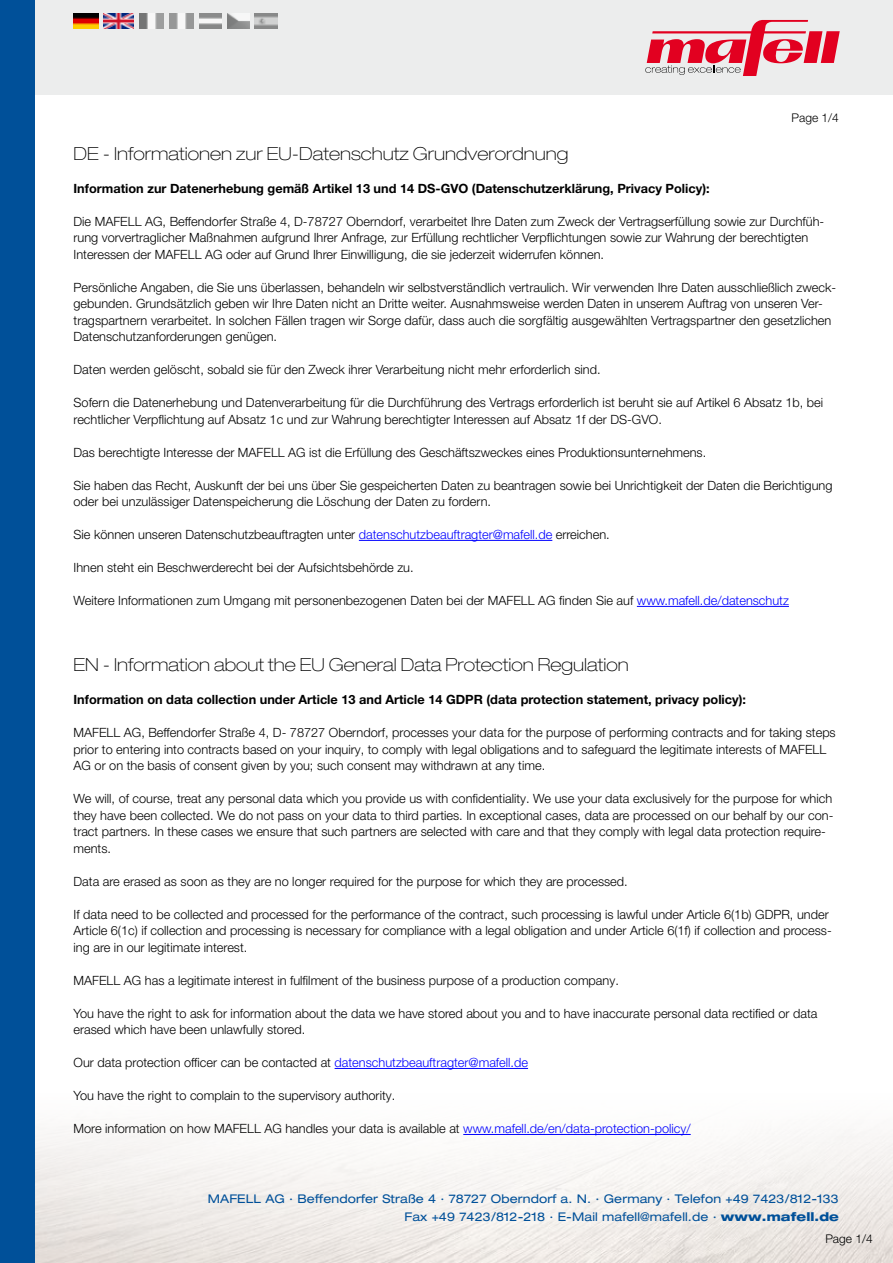
<style>
.page{position:relative;width:893px;height:1263px;background:#fff}
.page>*{position:absolute;margin:0;border:0;box-sizing:border-box;transform-origin:0 0}
.t1{font:100 expanded 18px "Helvetica Neue LT Pro";color:#000}
.t2{font:300 12.75px/16.5px "Helvetica Neue LT Pro";color:#000}
.t3{font:700 12.75px "Helvetica Neue LT Pro";color:#000}
.t4{font:expanded 12px/18px "Helvetica Neue LT Pro";letter-spacing:.01em;color:#005099;text-align:right}
.t5{font:300 12px "Helvetica Neue LT Pro";color:#000}
.s1{color:#00f}
.s2{font-weight:800}
</style>
<div class="page">
<div style="left:32px;top:0;width:861px;height:94px;background:#eceded"></div>
<img style="left:34px;top:680px;width:859px;height:583px">
<div style="left:0;top:0;width:34px;height:1263px;background:#005099"></div>
<svg style="left:645px;top:20px;width:195px;height:56px"></svg>
<hr style="left:359px;top:540px;width:193px;height:1px;background:#00f">
<hr style="left:637px;top:606px;width:152px;height:1px;background:#00f">
<hr style="left:335px;top:1068px;width:193px;height:1px;background:#00f">
<hr style="left:463px;top:1134px;width:228px;height:1px;background:#00f">
<img style="left:74px;top:14px;width:24px;height:14px">
<img style="left:139px;top:14px;width:25px;height:14px">
<img style="left:169px;top:14px;width:25px;height:14px">
<img style="left:199px;top:14px;width:23px;height:14px">
<img style="left:227px;top:14px;width:22px;height:14px">
<img style="left:255px;top:14px;width:22px;height:14px">
<img style="left:104px;top:14px;width:29px;height:14px">
<p class="t5" style="left:792px;top:110px;width:49px">Page 1/4</p>
<h1 class="t1" style="left:74px;top:142px;width:496px">DE - Informationen zur EU-Datenschutz Grundverordnung</h1>
<p class="t3" style="left:74px;top:180px;width:638px">Information zur Datenerhebung gemäß Artikel 13 und 14 DS-GVO (Datenschutzerklärung, Privacy Policy):</p>
<p class="t2" style="left:74px;top:212px;width:752px">Die MAFELL AG, Beffendorfer Straße 4, D-78727 Oberndorf, verarbeitet Ihre Daten zum Zweck der Vertragserfüllung sowie zur Durchfüh&shy;rung vorvertraglicher Maßnahmen aufgrund Ihrer Anfrage, zur Erfüllung rechtlicher Verpflichtungen sowie zur Wahrung der berechtigten<br>Interessen der MAFELL AG oder auf Grund Ihrer Einwilligung, die sie jederzeit widerrufen können.</p>
<p class="t2" style="left:74px;top:278px;width:764px">Persönliche Angaben, die Sie uns überlassen, behandeln wir selbstverständlich vertraulich. Wir verwenden Ihre Daten ausschließlich zweck&shy;gebunden. Grundsätzlich geben wir Ihre Daten nicht an Dritte weiter. Ausnahmsweise werden Daten in unserem Auftrag von unseren Ver&shy;tragspartnern verarbeitet. In solchen Fällen tragen wir Sorge dafür, dass auch die sorgfältig ausgewählten Vertragspartner den gesetzlichen Datenschutzanforderungen genügen.</p>
<p class="t2" style="left:74px;top:361px;width:528px">Daten werden gelöscht, sobald sie für den Zweck ihrer Verarbeitung nicht mehr erforderlich sind.</p>
<p class="t2" style="left:74px;top:394px;width:751px">Sofern die Datenerhebung und Datenverarbeitung für die Durchführung des Vertrags erforderlich ist beruht sie auf Artikel 6 Absatz 1b, bei rechtlicher Verpflichtung auf Absatz 1c und zur Wahrung berechtigter Interessen auf Absatz 1f der DS-GVO.</p>
<p class="t2" style="left:74px;top:443px;width:634px">Das berechtigte Interesse der MAFELL AG ist die Erfüllung des Geschäftszweckes eines Produktionsunternehmens.</p>
<p class="t2" style="left:74px;top:476px;width:760px">Sie haben das Recht, Auskunft der bei uns über Sie gespeicherten Daten zu beantragen sowie bei Unrichtigkeit der Daten die Berichtigung oder bei unzulässiger Datenspeicherung die Löschung der Daten zu fordern.</p>
<p class="t2" style="left:74px;top:526px;width:538px">Sie können unseren Datenschutzbeauftragten unter <span class="s1">datenschutzbeauftragter@mafell.de</span> erreichen.</p>
<p class="t2" style="left:74px;top:559px;width:342px">Ihnen steht ein Beschwerderecht bei der Aufsichtsbehörde zu.</p>
<p class="t2" style="left:74px;top:592px;width:717px">Weitere Informationen zum Umgang mit personenbezogenen Daten bei der MAFELL AG finden Sie auf <span class="s1">www.mafell.de/datenschutz</span></p>
<h1 class="t1" style="left:74px;top:654px;width:557px">EN - Information about the EU General Data Protection Regulation</h1>
<p class="t3" style="left:74px;top:691px;width:674px">Information on data collection under Article 13 and Article 14 GDPR (data protection statement, privacy policy):</p>
<p class="t2" style="left:74px;top:724px;width:764px">MAFELL AG, Beffendorfer Straße 4, D- 78727 Oberndorf, processes your data for the purpose of performing contracts and for taking steps prior to entering into contracts based on your inquiry, to comply with legal obligations and to safeguard the legitimate interests of MAFELL<br>AG or on the basis of consent given by you; such consent may withdrawn at any time.</p>
<p class="t2" style="left:74px;top:790px;width:761px">We will, of course, treat any personal data which you provide us with confidentiality. We use your data exclusively for the purpose for which they have been collected. We do not pass on your data to third parties. In exceptional cases, data are processed on our behalf by our con&shy;tract partners. In these cases we ensure that such partners are selected with care and that they comply with legal data protection require&shy;ments.</p>
<p class="t2" style="left:74px;top:872px;width:556px">Data are erased as soon as they are no longer required for the purpose for which they are processed.</p>
<p class="t2" style="left:74px;top:905px;width:760px">If data need to be collected and processed for the performance of the contract, such processing is lawful under Article 6(1b) GDPR, under<br>Article 6(1c) if collection and processing is necessary for compliance with a legal obligation and under Article 6(1f) if collection and process&shy;ing are in our legitimate interest.</p>
<p class="t2" style="left:74px;top:971px;width:547px">MAFELL AG has a legitimate interest in fulfilment of the business purpose of a production company.</p>
<p class="t2" style="left:74px;top:1004px;width:745px">You have the right to ask for information about the data we have stored about you and to have inaccurate personal data rectified or data erased which have been unlawfully stored.</p>
<p class="t2" style="left:74px;top:1054px;width:456px">Our data protection officer can be contacted at <span class="s1">datenschutzbeauftragter@mafell.de</span></p>
<p class="t2" style="left:74px;top:1087px;width:323px">You have the right to complain to the supervisory authority.</p>
<p class="t2" style="left:74px;top:1120px;width:619px">More information on how MAFELL AG handles your data is available at <span class="s1">www.mafell.de/en/data-protection-policy/</span></p>
<p class="t4" style="left:208px;top:1190px;width:633px">MAFELL AG · Beffendorfer Straße 4 · 78727 Oberndorf a. N. · Germany · Telefon +49 7423/812-133<br>Fax +49 7423/812-218 · E-Mail mafell@mafell.de · <span class="s2">www.mafell.de</span></p>
<p class="t5" style="left:825px;top:1231px;width:49px">Page 1/4</p>
</div>
